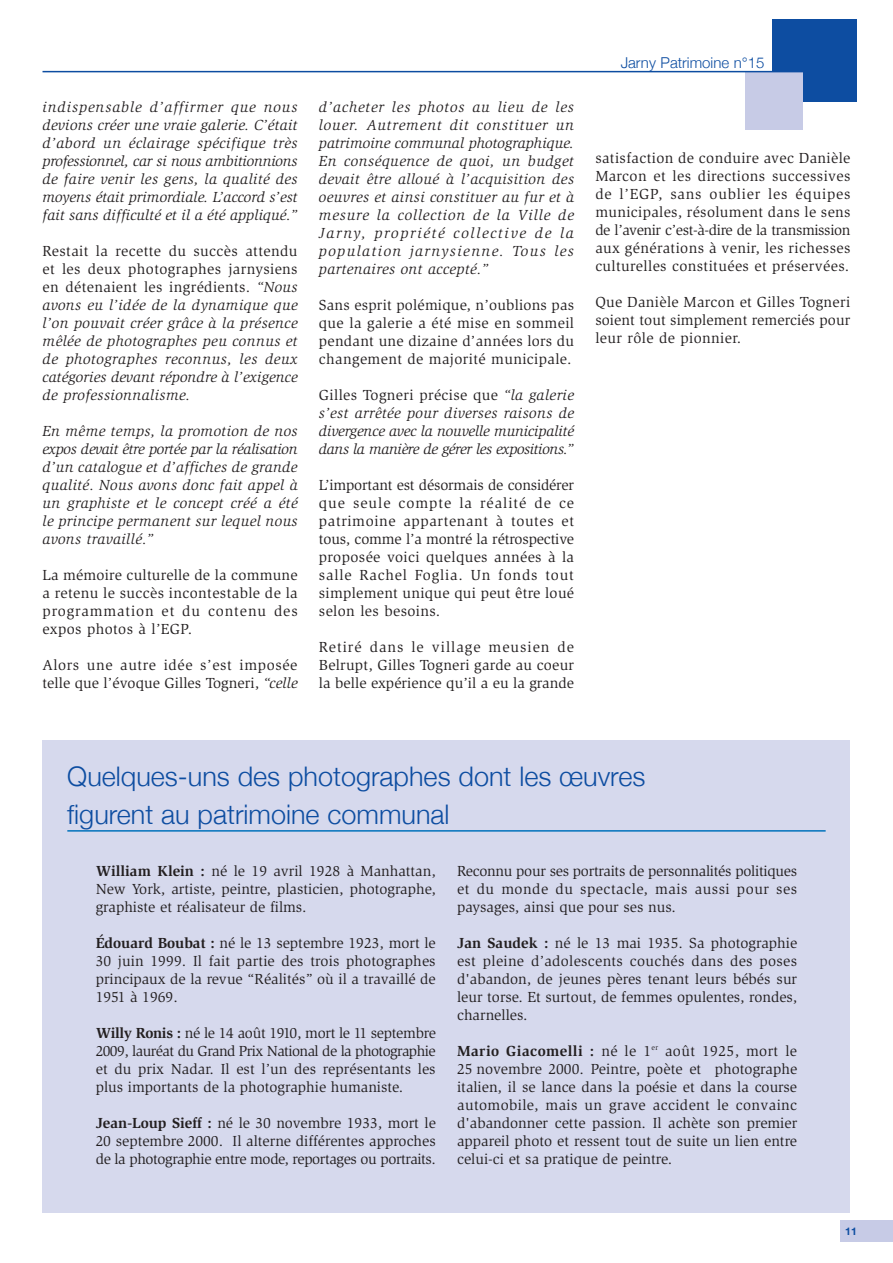
<style>
.page{position:relative;width:893px;height:1263px;background:#fff}
.page>*{position:absolute;margin:0;border:0;box-sizing:border-box;transform-origin:0 0}
.t1{font:300 27px/38.2px "Helvetica Neue";color:#0d4da1}
.t2{font:15px/18px "Slimbach";letter-spacing:.005em;color:#231f20;text-align:justify}
.t3{font:italic 15px/18px "Slimbach";letter-spacing:.01em;color:#231f20;text-align:justify}
.t4{font:300 15px "Helvetica Neue";color:#0d4da1}
.t5{font:700 10.5px "Helvetica Neue";color:#0d4da1}
.s1{font-style:normal}
.s2{font-style:italic}
.s3{font-weight:700}
</style>
<div class="page">
<div style="left:43px;top:740px;width:807px;height:472px;background:#d6d9ed"></div>
<div style="left:840px;top:1220px;width:53px;height:22px;background:#c7cbe6"></div>
<div style="left:772px;top:19px;width:84px;height:82px;background:#0d4da1"></div>
<div style="left:745px;top:73px;width:57px;height:57px;background:#c7cbe6"></div>
<hr style="left:43px;top:71px;width:813px;height:1px;background:#0d4da1">
<hr style="left:67px;top:830px;width:759px;height:2px;background:#0072bc">
<p class="t3" style="left:43px;top:98px;width:257px">indispensable d’affirmer que nous devions créer une vraie galerie. C’était d’abord un éclairage spécifique très professionnel, car si nous ambitionnions de faire venir les gens, la qualité des moyens était primordiale. L’accord s’est fait sans difficulté et il a été appliqué.”</p>
<p class="t3" style="left:43px;top:242px;width:257px"><span class="s1">Restait la recette du succès attendu et les deux photographes jarnysiens en détenaient les ingrédients.</span> “Nous avons eu l’idée de la dynamique que l’on pouvait créer grâce à la présence mêlée de photographes peu connus et de photographes reconnus, les deux catégories devant répondre à l’exigence de professionnalisme.</p>
<p class="t3" style="left:43px;top:422px;width:257px">En même temps, la promotion de nos expos devait être portée par la réalisation d’un catalogue et d’affiches de grande qualité. Nous avons donc fait appel à un graphiste et le concept créé a été le principe permanent sur lequel nous avons travaillé.”</p>
<p class="t2" style="left:43px;top:566px;width:257px">La mémoire culturelle de la commune a retenu le succès incontestable de la programmation et du contenu des expos photos à l’EGP.</p>
<p class="t2" style="left:43px;top:656px;width:257px">Alors une autre idée s’est imposée telle que l’évoque Gilles Togneri, <span class="s2">“celle</span></p>
<p class="t3" style="left:319px;top:98px;width:257px">d’acheter les photos au lieu de les louer. Autrement dit constituer un patrimoine communal photographique.<br>En conséquence de quoi, un budget devait être alloué à l’acquisition des oeuvres et ainsi constituer au fur et à mesure la collection de la Ville de Jarny, propriété collective de la population jarnysienne. Tous les partenaires ont accepté.”</p>
<p class="t2" style="left:319px;top:296px;width:257px">Sans esprit polémique, n’oublions pas que la galerie a été mise en sommeil pendant une dizaine d’années lors du changement de majorité municipale.</p>
<p class="t3" style="left:319px;top:386px;width:257px"><span class="s1">Gilles Togneri précise que</span> “la galerie s’est arrêtée pour diverses raisons de divergence avec la nouvelle municipalité dans la manière de gérer les expositions.”</p>
<p class="t2" style="left:319px;top:476px;width:257px">L’important est désormais de considérer que seule compte la réalité de ce patrimoine appartenant à toutes et tous, comme l’a montré la rétrospective proposée voici quelques années à la salle Rachel Foglia. Un fonds tout simplement unique qui peut être loué selon les besoins.</p>
<p class="t2" style="left:319px;top:638px;width:257px">Retiré dans le village meusien de Belrupt, Gilles Togneri garde au coeur la belle expérience qu’il a eu la grande</p>
<p class="t4" style="left:621px;top:50px;width:145px">Jarny Patrimoine n°15</p>
<p class="t2" style="left:595px;top:149px;width:257px">satisfaction de conduire avec Danièle Marcon et les directions successives de l’EGP, sans oublier les équipes municipales, résolument dans le sens de l’avenir c’est-à-dire de la transmission aux générations à venir, les richesses culturelles constituées et préservées.</p>
<p class="t2" style="left:595px;top:293px;width:256px">Que Danièle Marcon et Gilles Togneri soient tout simplement remerciés pour leur rôle de pionnier.</p>
<h1 class="t1" style="left:67px;top:755px;width:579px">Quelques-uns des photographes dont les œuvres figurent au patrimoine communal</h1>
<p class="t2" style="left:96px;top:862px;width:342px"><span class="s3">William Klein :</span> né le 19 avril 1928 à Manhattan, New York, artiste, peintre, plasticien, photographe, graphiste et réalisateur de films.</p>
<p class="t2" style="left:96px;top:934px;width:342px"><span class="s3">Édouard Boubat :</span> né le 13 septembre 1923, mort le 30 juin 1999. Il fait partie des trois photographes principaux de la revue “Réalités” où il a travaillé de 1951 à 1969.</p>
<p class="t2" style="left:96px;top:1024px;width:342px"><span class="s3">Willy Ronis :</span> né le 14 août 1910, mort le 11 septembre 2009, lauréat du Grand Prix National de la photographie et du prix Nadar. Il est l’un des représentants les plus importants de la photographie humaniste.</p>
<p class="t2" style="left:96px;top:1114px;width:342px"><span class="s3">Jean-Loup Sieff :</span> né le 30 novembre 1933, mort le 20 septembre 2000. Il alterne différentes approches de la photographie entre mode, reportages ou portraits.</p>
<p class="t2" style="left:457px;top:862px;width:342px">Reconnu pour ses portraits de personnalités politiques et du monde du spectacle, mais aussi pour ses paysages, ainsi que pour ses nus.</p>
<p class="t2" style="left:457px;top:934px;width:342px"><span class="s3">Jan Saudek :</span> né le 13 mai 1935. Sa photographie est pleine d’adolescents couchés dans des poses d'abandon, de jeunes pères tenant leurs bébés sur leur torse. Et surtout, de femmes opulentes, rondes, charnelles.</p>
<p class="t2" style="left:457px;top:1042px;width:342px"><span class="s3">Mario Giacomelli :</span> né le 1<sup>er</sup> août 1925, mort le 25 novembre 2000. Peintre, poète et photographe italien, il se lance dans la poésie et dans la course automobile, mais un grave accident le convainc d'abandonner cette passion. Il achète son premier appareil photo et ressent tout de suite un lien entre celui-ci et sa pratique de peintre.</p>
<p class="t5" style="left:845px;top:1223px;width:13px">11</p>
</div>
